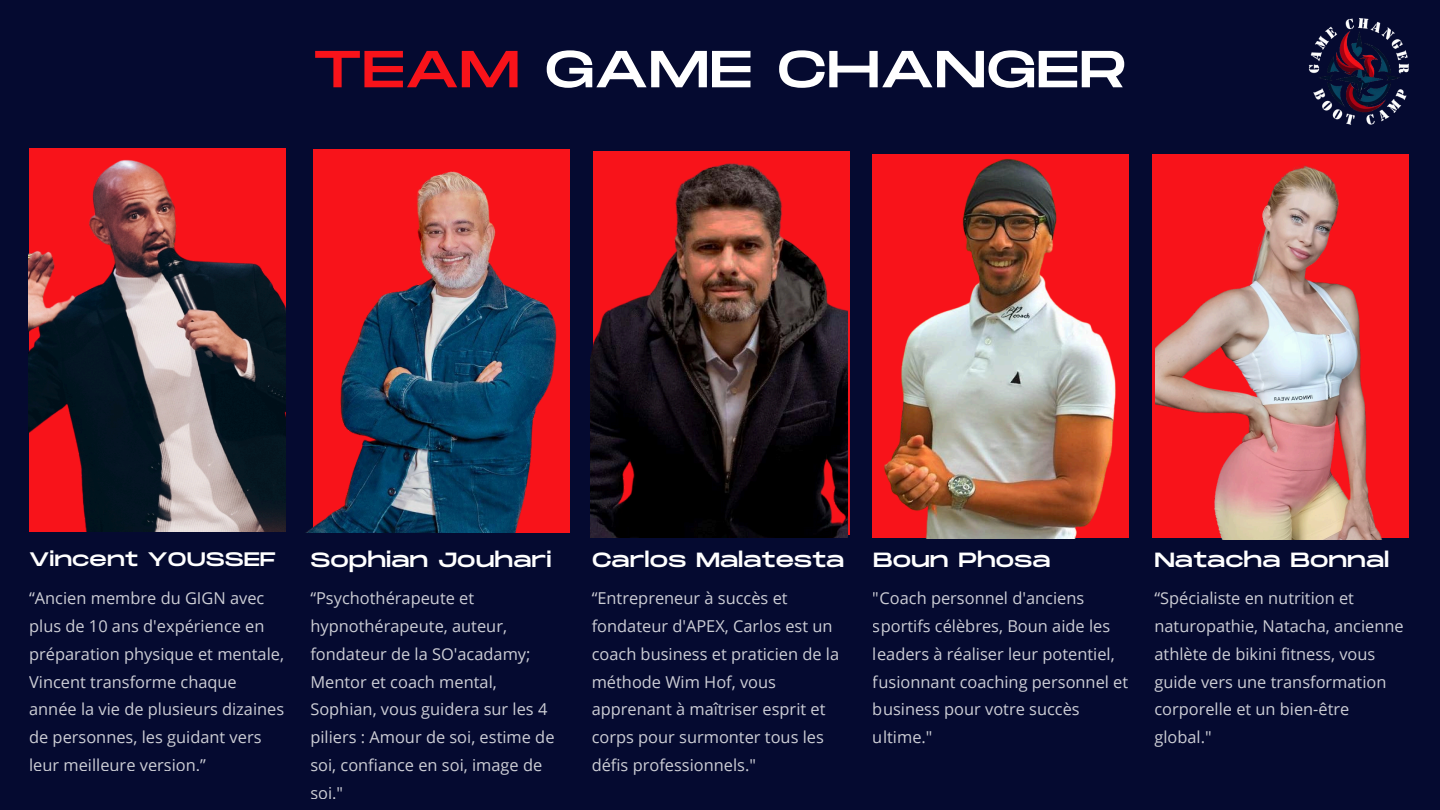
<style>
.page{position:relative;width:1440px;height:810px;background:#050a30}
.page>*{position:absolute;margin:0;border:0;box-sizing:border-box;transform-origin:0 0}
.t1{font:52px "Monument Extended";color:#fff}
.t2{font:20.5px "Monument Extended";color:#fff}
.t3{font:19.5px "Monument Extended";color:#fff}
.t4{font:16.4px/27.7px "Open Sans";color:#fff}
.s1{color:#f8131a}
</style>
<div class="page">
<img style="left:29px;top:148px;width:256px;height:383px">
<img style="left:305px;top:149px;width:286px;height:384px">
<img style="left:591px;top:153px;width:256px;height:385px">
<img style="left:872px;top:154px;width:255px;height:384px">
<img style="left:1155px;top:154px;width:254px;height:385px">
<img style="left:1308px;top:18px;width:101px;height:107px">
<p class="t1" style="left:313px;top:40px;width:815px"><span class="s1">TEAM</span> GAME CHANGER</p>
<h2 class="t3" style="left:29px;top:548px;width:248px">Vincent YOUSSEF</h2>
<p class="t4" style="left:29px;top:584px;width:257px">“Ancien membre du GIGN avec plus de 10 ans d'expérience en préparation physique et mentale,<br>Vincent transforme chaque année la vie de plusieurs dizaines de personnes, les guidant vers leur meilleure version.”</p>
<h2 class="t2" style="left:310px;top:548px;width:243px">Sophian Jouhari</h2>
<p class="t4" style="left:310px;top:584px;width:246px">“Psychothérapeute et hypnothérapeute, auteur, fondateur de la SO'acadamy;<br>Mentor et coach mental,<br>Sophian, vous guidera sur les 4 piliers : Amour de soi, estime de soi, confiance en soi, image de soi."</p>
<h2 class="t2" style="left:592px;top:548px;width:254px">Carlos Malatesta</h2>
<p class="t4" style="left:592px;top:584px;width:249px">“Entrepreneur à succès et fondateur d'APEX, Carlos est un coach business et praticien de la méthode Wim Hof, vous apprenant à maîtriser esprit et corps pour surmonter tous les défis professionnels."</p>
<h2 class="t2" style="left:873px;top:548px;width:179px">Boun Phosa</h2>
<p class="t4" style="left:873px;top:584px;width:257px">"Coach personnel d'anciens sportifs célèbres, Boun aide les leaders à réaliser leur potentiel, fusionnant coaching personnel et business pour votre succès ultime."</p>
<h2 class="t2" style="left:1154px;top:548px;width:236px">Natacha Bonnal</h2>
<p class="t4" style="left:1154px;top:584px;width:251px">“Spécialiste en nutrition et naturopathie, Natacha, ancienne athlète de bikini fitness, vous guide vers une transformation corporelle et un bien-être global."</p>
</div>
